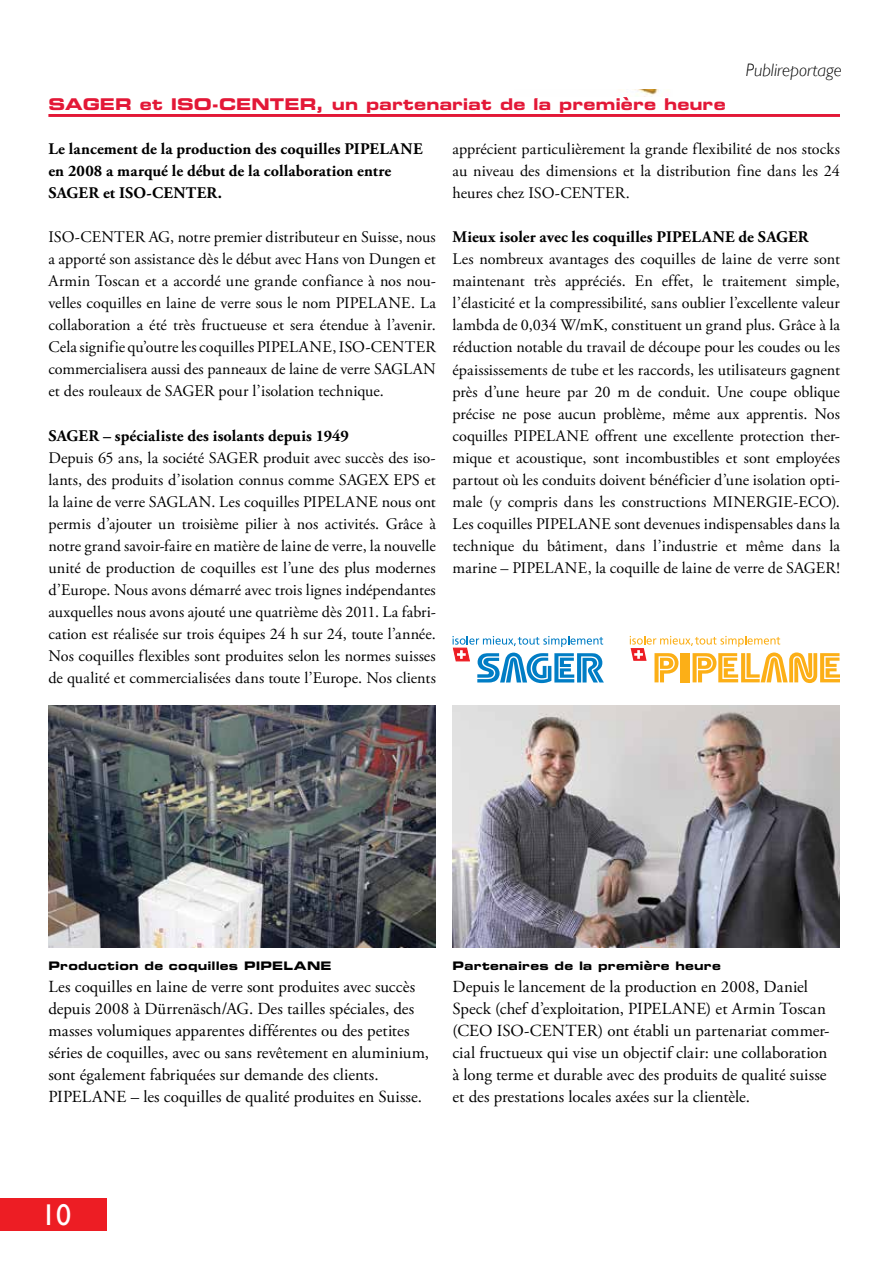
<style>
.page{position:relative;width:893px;height:1263px;background:#fff}
.page>*{position:absolute;margin:0;border:0;box-sizing:border-box;transform-origin:0 0}
.t1{font:30px "Gill Sans";color:#fff}
.t2{font:italic 300 18px "Gill Sans";color:#000}
.t3{font:16.95px/22px "Adobe Garamond Pro";color:#000}
.t4{font:16.2px/22px "Adobe Garamond Pro";letter-spacing:.005em;color:#000;text-align:justify}
.t5{font:700 16.2px/22px "Adobe Garamond Pro";letter-spacing:.005em;color:#000}
.t6{font:16.2px "Eurostile Bold Extended Two";letter-spacing:.005em;color:#e31837}
.t7{font:11.7px "Eurostile Bold Extended Two";letter-spacing:.02em;color:#000}
</style>
<div class="page">
<div style="left:0;top:1198px;width:107px;height:33px;background:#ed1d24"></div>
<hr style="left:48px;top:114px;width:792px;height:3px;background:#e31837">
<img style="left:48px;top:705px;width:388px;height:242px">
<svg style="left:453px;top:636px;width:151px;height:47px"></svg>
<img style="left:453px;top:705px;width:387px;height:242px">
<svg style="left:630px;top:636px;width:210px;height:47px"></svg>
<img style="left:534px;top:89px;width:135px;height:10px">
<p class="t2" style="left:746px;top:63px;width:98px">Publireportage</p>
<p class="t6" style="left:48px;top:97px;width:679px">SAGER et ISO-CENTER, un partenariat de la première heure</p>
<p class="t5" style="left:48px;top:139px;width:376px">Le lancement de la production des coquilles PIPELANE en 2008 a marqué le début de la collaboration entre<br>SAGER et ISO-CENTER.</p>
<p class="t4" style="left:48px;top:227px;width:389px">ISO-CENTER AG, notre premier distributeur en Suisse, nous a apporté son assistance dès le début avec Hans von Dungen et Armin Toscan et a accordé une grande confiance à nos nou&shy;velles coquilles en laine de verre sous le nom PIPELANE. La collaboration a été très fructueuse et sera étendue à l’avenir.<br>Cela signifie qu’outre les coquilles PIPELANE, ISO- CENTER commercialisera aussi des panneaux de laine de verre SAG LAN et des rouleaux de SAGER pour l’isolation technique.</p>
<p class="t5" style="left:48px;top:426px;width:302px">SAGER – spécialiste des isolants depuis 1949</p>
<p class="t4" style="left:48px;top:448px;width:389px">Depuis 65 ans, la société SAGER produit avec succès des iso&shy;lants, des produits d’isolation connus comme SAGEX EPS et la laine de verre SAGLAN. Les coquilles PIPELANE nous ont permis d’ajouter un troisième pilier à nos activités. Grâce à notre grand savoir-faire en matière de laine de verre, la nouvelle unité de production de coquilles est l’une des plus modernes d’Europe. Nous avons démarré avec trois lignes indépendantes auxquelles nous avons ajouté une quatrième dès 2011. La fabri&shy;cation est réalisée sur trois équipes 24 h sur 24, toute l’année.<br>Nos coquilles flexibles sont produites selon les normes suisses de qualité et commercialisées dans toute l’Europe. Nos clients</p>
<p class="t4" style="left:452px;top:139px;width:389px">apprécient particulièrement la grande flexibilité de nos stocks au niveau des dimensions et la distribution fine dans les 24 heures chez ISO-CENTER.</p>
<p class="t5" style="left:452px;top:227px;width:358px">Mieux isoler avec les coquilles PIPELANE de SAGER</p>
<p class="t4" style="left:452px;top:250px;width:389px">Les nombreux avantages des coquilles de laine de verre sont maintenant très appréciés. En effet, le traitement simple, l’élasticité et la compressibilité, sans oublier l’excellente valeur lambda de 0,034 W/mK, constituent un grand plus. Grâce à la réduction notable du travail de découpe pour les coudes ou les épaississements de tube et les raccords, les utilisateurs gagnent près d’une heure par 20 m de conduit. Une coupe oblique précise ne pose aucun problème, même aux apprentis. Nos coquilles PIPELANE offrent une excellente protection ther&shy;mique et acoustique, sont incombustibles et sont employées partout où les conduits doivent bénéficier d’une isolation opti&shy;male (y compris dans les constructions MINERGIE-ECO).<br>Les coquilles PIPELANE sont devenues indispensables dans la technique du bâtiment, dans l’industrie et même dans la marine – PIPELANE, la coquille de laine de verre de SAGER!</p>
<p class="t7" style="left:48px;top:960px;width:285px">Production de coquilles PIPELANE</p>
<p class="t3" style="left:48px;top:977px;width:382px">Les coquilles en laine de verre sont produites avec succès depuis 2008 à Dürrenäsch/AG. Des tailles spéciales, des masses volumiques apparentes différentes ou des petites séries de coquilles, avec ou sans revêtement en aluminium, sont également fabriquées sur demande des clients.<br>PIPELANE – les coquilles de qualité produites en Suisse.</p>
<p class="t7" style="left:453px;top:960px;width:270px">Partenaires de la première heure</p>
<p class="t3" style="left:453px;top:977px;width:379px">Depuis le lancement de la production en 2008, Daniel Speck (chef d’exploitation, PIPELANE) et Armin Toscan (CEO ISO-CENTER) ont établi un partenariat commer&shy;cial fructueux qui vise un objectif clair: une collaboration à long terme et durable avec des produits de qualité suisse et des prestations locales axées sur la clientèle.</p>
<h1 class="t1" style="left:41px;top:1202px;width:31px">10</h1>
</div>
